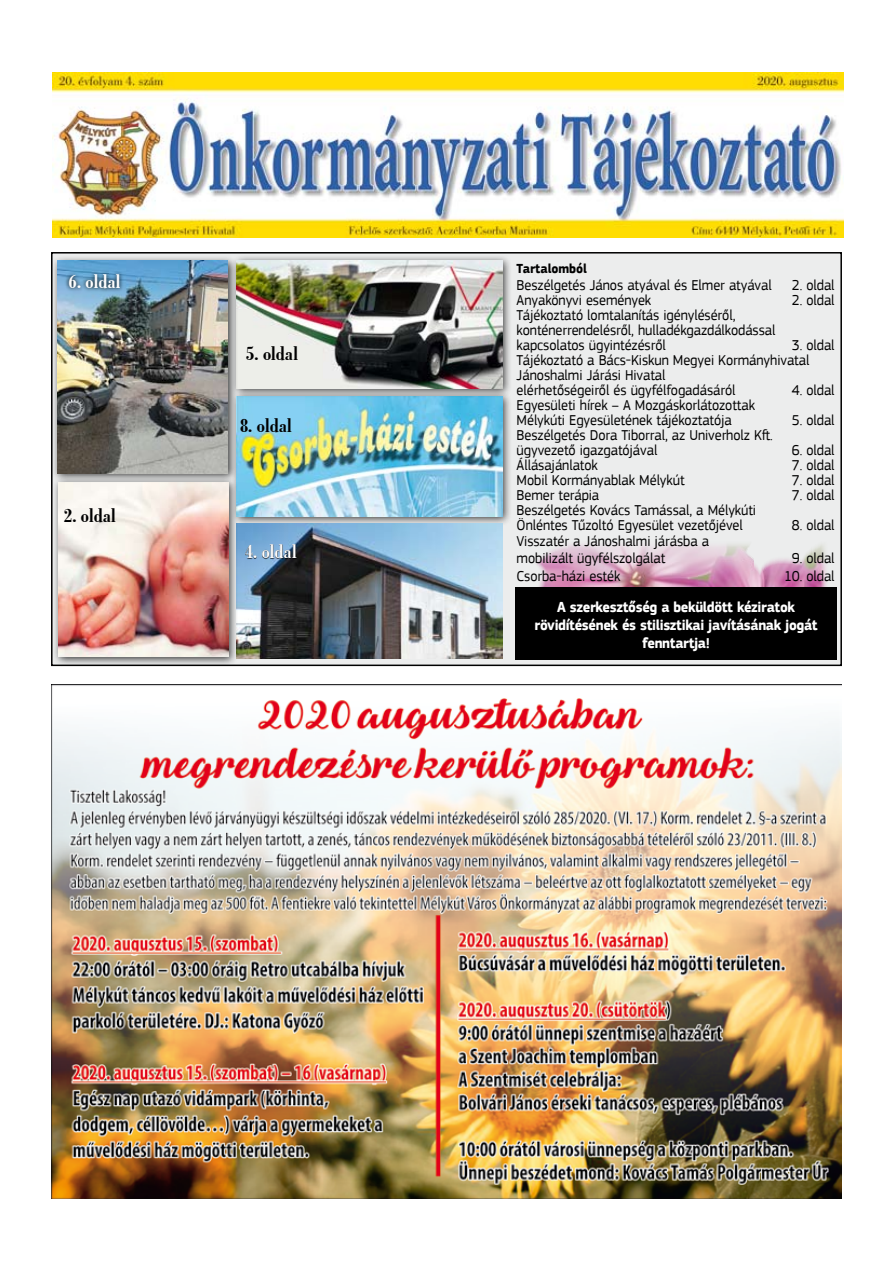
<style>
.page{position:relative;width:893px;height:1263px;background:#fff}
.page>*{position:absolute;margin:0;border:0;box-sizing:border-box;transform-origin:0 0}
.t1{font:700 condensed 21px "H Bodoni";color:#000}
.t2{font:700 condensed 21px "H Bodoni";color:#fff}
.t3{font:15px/15px "PF Square Sans Pro";letter-spacing:-.005em;color:#000;scale:.95 1}
.t4{font:700 15px/18px "PF Square Sans Pro";letter-spacing:-.025em;color:#fff;text-align:center;scale:.95 1}
.t5{font:700 13.5px "PF Square Sans Pro";letter-spacing:-.005em;color:#000;scale:.95 1}
</style>
<div class="page">
<div style="left:51px;top:252px;width:791px;height:414px;background:#eceded;border:2px solid #000"></div>
<div style="left:231px;top:390px;width:288px;height:142px;background:#000;opacity:.75"></div>
<img style="left:244px;top:406px;width:258px;height:110px">
<img style="left:244px;top:524px;width:258px;height:134px">
<img style="left:52px;top:72px;width:791px;height:165px">
<div style="left:52px;top:476px;width:192px;height:197px;background:#000;opacity:.75"></div>
<img style="left:58px;top:489px;width:170px;height:167px">
<div style="left:231px;top:254px;width:288px;height:152px;background:#000;opacity:.75"></div>
<img style="left:244px;top:260px;width:258px;height:128px">
<svg style="left:245px;top:544px;width:79px;height:36px;background:#435465"></svg>
<img style="left:536px;top:544px;width:291px;height:43px">
<div style="left:52px;top:255px;width:192px;height:234px;background:#000;opacity:.75"></div>
<img style="left:58px;top:261px;width:170px;height:213px">
<img style="left:65px;top:270px;width:127px;height:50px">
<img style="left:51px;top:684px;width:790px;height:515px">
<div style="left:515px;top:587px;width:322px;height:73px;background:#000"></div>
<h1 class="t2" style="left:69px;top:270px;width:53px">6. oldal</h1>
<h1 class="t1" style="left:64px;top:504px;width:53px">2. oldal</h1>
<h1 class="t1" style="left:246px;top:342px;width:53px">5. oldal</h1>
<h1 class="t1" style="left:240px;top:414px;width:53px">8. oldal</h1>
<h1 class="t2" style="left:245px;top:540px;width:53px">4. oldal</h1>
<p class="t5" style="left:517px;top:261px;width:76px">Tartalomból</p>
<p class="t3" style="left:517px;top:277px;width:270px">Beszélgetés János atyával és Elmer atyával</p>
<p class="t3" style="left:792px;top:277px;width:47px">2. oldal</p>
<p class="t3" style="left:517px;top:292px;width:143px">Anyakönyvi események</p>
<p class="t3" style="left:792px;top:292px;width:47px">2. oldal</p>
<p class="t3" style="left:517px;top:307px;width:274px">Tájékoztató lomtalanítás igényléséről, konténerrendelésről, hulladékgazdálkodással kapcsolatos ügyintézésről</p>
<p class="t3" style="left:517px;top:337px;width:336px;text-indent:275px">3. oldal<br>Tájékoztató a Bács-Kiskun Megyei Kormányhivatal<br>Jánoshalmi Járási Hivatal<br>elérhetőségeiről és ügyfélfogadásáról</p>
<p class="t3" style="left:792px;top:382px;width:47px">4. oldal</p>
<p class="t3" style="left:517px;top:397px;width:252px">Egyesületi hírek – A Mozgáskorlátozottak<br>Mélykúti Egyesületének tájékoztatója</p>
<p class="t3" style="left:792px;top:412px;width:47px">5. oldal</p>
<p class="t3" style="left:517px;top:427px;width:271px">Beszélgetés Dora Tiborral, az Univerholz Kft. ügyvezető igazgatójával</p>
<p class="t3" style="left:792px;top:442px;width:47px">6. oldal</p>
<p class="t3" style="left:517px;top:457px;width:87px">Állásajánlatok</p>
<p class="t3" style="left:792px;top:457px;width:47px">7. oldal</p>
<p class="t3" style="left:517px;top:472px;width:178px">Mobil Kormányablak Mélykút</p>
<p class="t3" style="left:792px;top:472px;width:47px">7. oldal</p>
<p class="t3" style="left:517px;top:487px;width:88px">Bemer terápia</p>
<p class="t3" style="left:792px;top:487px;width:47px">7. oldal</p>
<p class="t3" style="left:517px;top:502px;width:254px">Beszélgetés Kovács Tamással, a Mélykúti<br>Önléntes Tűzoltó Egyesület vezetőjével</p>
<p class="t3" style="left:792px;top:517px;width:47px">8. oldal</p>
<p class="t3" style="left:517px;top:533px;width:204px;line-height:16.5px">Visszatér a Jánoshalmi járásba a mobilizált ügyfélszolgálat</p>
<p class="t3" style="left:792px;top:550px;width:47px">9. oldal</p>
<p class="t3" style="left:517px;top:568px;width:111px">Csorba-házi esték</p>
<p class="t3" style="left:784px;top:568px;width:55px">10. oldal</p>
<p class="t4" style="left:535px;top:599px;width:299px">A szerkesztőség a beküldött kéziratok rövidítésének és stilisztikai javításának jogát fenntartja!</p>
</div>
